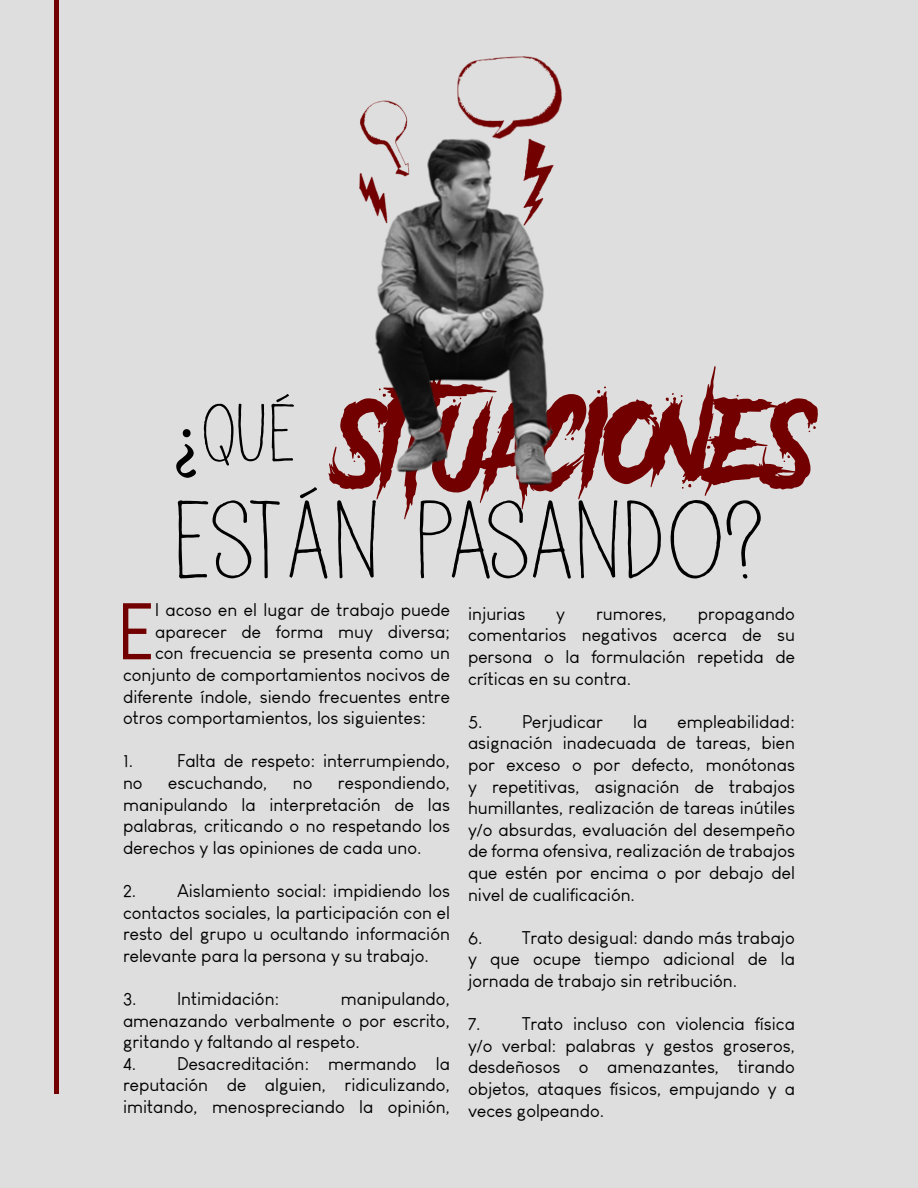
<style>
.page{position:relative;width:918px;height:1188px;background:#dedede}
.page>*{position:absolute;margin:0;border:0;box-sizing:border-box;transform-origin:0 0}
.t1{font:108px "Another Danger Demo";color:#720000}
.t2{font:97.5px "DK Pisang";letter-spacing:-.03em;color:#000}
.t3{font:78.45px "Louis George Cafe";color:#720000}
.t4{font:18px/21.6px "Louis George Cafe";color:#000;text-align:justify}
.s1{font-family:"Minion Pro";font-size:72px;color:#000}
.s2{font-family:"DK Pisang";font-size:72px;color:#000}
</style>
<div class="page">
<img style="left:359px;top:56px;width:203px;height:430px">
<hr style="left:55px;top:1px;width:4px;height:1093px;background:#720000">
<p class="t1" style="left:173px;top:361px;width:639px"><span class="s1">¿</span><span class="s2">QUÉ</span> SITUACIONES</p>
<p class="t2" style="left:173px;top:480px;width:594px">ESTÁN PASANDO?</p>
<p class="t3" style="left:116px;top:585px;width:40px">E</p>
<p class="t4" style="left:155px;top:599px;width:296px">l acoso en el lugar de trabajo puede</p>
<p class="t4" style="left:155px;top:621px;width:296px">aparecer de forma muy diversa;</p>
<p class="t4" style="left:155px;top:642px;width:296px">con frecuencia se presenta como un</p>
<p class="t4" style="left:123px;top:664px;width:329px">conjunto de comportamientos nocivos de</p>
<p class="t4" style="left:123px;top:685px;width:329px">diferente índole, siendo frecuentes entre</p>
<p class="t4" style="left:123px;top:707px;width:304px">otros comportamientos, los siguientes:</p>
<p class="t4" style="left:123px;top:750px;width:12px">1.</p>
<p class="t4" style="left:177px;top:750px;width:275px">Falta de respeto: interrumpiendo,</p>
<p class="t4" style="left:123px;top:772px;width:21px">no</p>
<p class="t4" style="left:168px;top:772px;width:101px">escuchando,</p>
<p class="t4" style="left:293px;top:772px;width:21px">no</p>
<p class="t4" style="left:123px;top:772px;width:329px;text-indent:215px">respondiendo, manipulando la interpretación de las palabras, criticando o no respetando los derechos y las opiniones de cada uno.</p>
<p class="t4" style="left:123px;top:880px;width:329px">2. Aislamiento social: impidiendo los contactos sociales, la participación con el resto del grupo u ocultando información relevante para la persona y su trabajo.</p>
<p class="t4" style="left:123px;top:988px;width:158px">3. Intimidación:</p>
<p class="t4" style="left:123px;top:988px;width:329px;text-indent:218px">manipulando, amenazando verbalmente o por escrito, gritando y faltando al respeto.</p>
<p class="t4" style="left:123px;top:1053px;width:329px">4. Desacreditación: mermando la reputación de alguien, ridiculizando, imitando, menospreciando la opinión,</p>
<p class="t4" style="left:468px;top:603px;width:329px;text-indent:230px">propagando comentarios negativos acerca de su persona o la formulación repetida de críticas en su contra.</p>
<p class="t4" style="left:468px;top:711px;width:137px">5. Perjudicar</p>
<p class="t4" style="left:633px;top:711px;width:16px">la</p>
<p class="t4" style="left:468px;top:603px;width:59px">injurias</p>
<p class="t4" style="left:556px;top:603px;width:10px">y</p>
<p class="t4" style="left:596px;top:603px;width:72px">rumores,</p>
<p class="t4" style="left:468px;top:711px;width:329px;text-indent:210px">empleabilidad: asignación inadecuada de tareas, bien por exceso o por defecto, monótonas y repetitivas, asignación de trabajos humillantes, realización de tareas inútiles y/o absurdas, evaluación del desempeño de forma ofensiva, realización de trabajos que estén por encima o por debajo del nivel de cualificación.</p>
<p class="t4" style="left:468px;top:927px;width:329px">6. Trato desigual: dando más trabajo y que ocupe tiempo adicional de la jornada de trabajo sin retribución.</p>
<p class="t4" style="left:468px;top:1013px;width:329px">7. Trato incluso con violencia física y/o verbal: palabras y gestos groseros, desdeñosos o amenazantes, tirando objetos, ataques físicos, empujando y a veces golpeando.</p>
</div>
